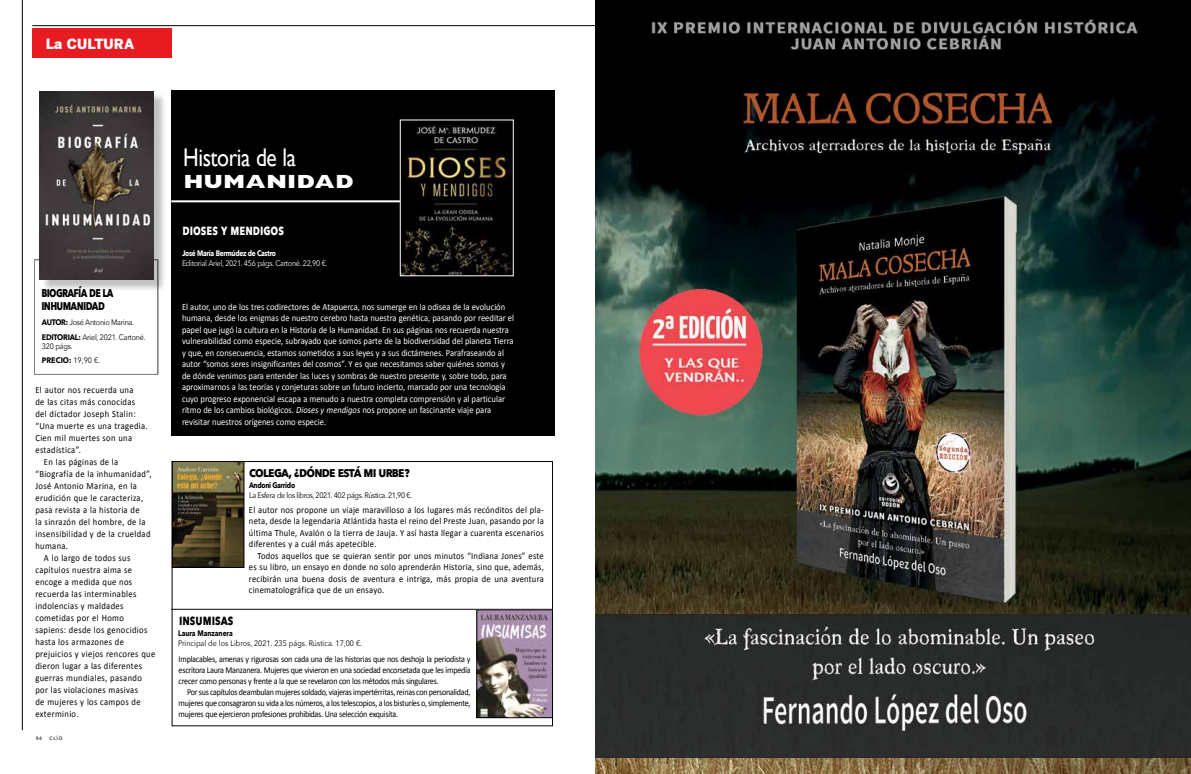
<style>
.page{position:relative;width:1191px;height:774px;background:#fff}
.page>*{position:absolute;margin:0;border:0;box-sizing:border-box;transform-origin:0 0}
.t1{font:25.6px "Gill Sans";letter-spacing:-.02em;color:#fff;scale:.84 1}
.t2{font:800 19.2px "Gill Sans MT Std";letter-spacing:.035em;color:#fff;scale:1.15 1}
.t3{font:700 14.8px "Avenir Next";color:#fff;scale:.75 1}
.t4{font:700 14.8px "Avenir Next";color:#000;scale:.75 1}
.t5{font:700 14px "Avenir Next";letter-spacing:-.06em;color:#000;scale:.88 1}
.t6{font:700 14px/13.2px "Avenir Next";letter-spacing:-.06em;color:#000;scale:.75 1}
.t7{font:900 14px "Benton Sans";letter-spacing:.005em;color:#fff}
.t8{font:9.5px/11.5px "Calibri";letter-spacing:.04em;color:#000;text-align:justify;scale:.9 1}
.t9{font:9.5px/11.5px "Calibri";color:#fff;scale:.9 1}
.t10{font:9px/11px "Calibri";letter-spacing:-.03em;color:#000;text-align:justify;scale:.9 1}
.t11{font:8px/14.7px "Avenir Next";letter-spacing:-.035em;color:#000;scale:.9 1}
.t12{font:8px "Avenir Next";color:#000;scale:.9 1}
.t13{font:8px "Avenir Next";letter-spacing:-.04em;color:#fff;scale:.9 1}
.t14{font:700 8px "Avenir Next";letter-spacing:-.04em;color:#fff;scale:.82 1}
.t15{font:700 8px "Avenir Next";letter-spacing:-.015em;color:#000;scale:.82 1}
.t16{font:700 8px "Avenir Next";letter-spacing:-.04em;color:#000;scale:.82 1}
.t17{font:5.5px "Calibri";letter-spacing:.15em;color:#000}
.s1{font-weight:700}
.s2{font-style:italic}
</style>
<div class="page">
<hr style="left:32px;top:25px;width:1159px;height:1px;background:#000">
<div style="left:32px;top:28px;width:139px;height:30px;background:#e71c23"></div>
<svg style="left:34px;top:259px;width:124px;height:116px"></svg>
<div style="left:41px;top:93px;width:125px;height:198px;background:#000;opacity:.25"></div>
<img style="left:40px;top:91px;width:114px;height:188px">
<div style="left:171px;top:91px;width:384px;height:345px;background:#000"></div>
<svg style="left:171px;top:200px;width:229px;height:3px"></svg>
<img style="left:402px;top:125px;width:110px;height:149px">
<div style="left:400px;top:120px;width:114px;height:156px;border:1px solid #fff"></div>
<hr style="left:171px;top:609px;width:381px;height:1px;background:#000">
<img style="left:174px;top:463px;width:68px;height:103px">
<div style="left:172px;top:461px;width:72px;height:107px;border:1px solid #000"></div>
<img style="left:478px;top:611px;width:73px;height:105px">
<div style="left:476px;top:609px;width:77px;height:109px;border:1px solid #000"></div>
<hr style="left:22px;top:0;width:1px;height:730px;background:#000">
<img style="left:595px;top:0;width:596px;height:774px">
<img style="left:595px;top:614px;width:596px;height:143px">
<h3 class="t7" style="left:46px;top:36px;width:90px">La CULTURA</h3>
<h3 class="t6" style="left:41px;top:285px;width:98px">biografía de la inhumanidad</h3>
<p class="t11" style="left:42px;top:314px;width:117px"><span class="s1">AUTOR:</span> José Antonio Marina.<br><span class="s1">EDITORIAL:</span> Ariel, 2021. Cartoné.</p>
<p class="t11" style="left:42px;top:338px;width:66px">320 págs.<br><span class="s1">PRECIO:</span> 19,90 €.</p>
<p class="t8" style="left:35px;top:384px;width:110px">El autor nos recuerda una</p>
<p class="t8" style="left:35px;top:396px;width:112px">de las citas más conocidas</p>
<p class="t8" style="left:35px;top:408px;width:113px">del dictador Joseph Stalin:</p>
<p class="t8" style="left:35px;top:420px;width:126px">“Una muerte es una tragedia.</p>
<p class="t8" style="left:35px;top:432px;width:109px">Cien mil muertes son una</p>
<p class="t8" style="left:35px;top:444px;width:52px">estadística”.</p>
<p class="t8" style="left:44px;top:456px;width:84px">En las páginas de la</p>
<p class="t8" style="left:35px;top:468px;width:130px">“Biografía de la inhumanidad”,</p>
<p class="t8" style="left:35px;top:480px;width:114px">José Antonio Marina, en la</p>
<p class="t8" style="left:35px;top:492px;width:121px">erudición que le caracteriza,</p>
<p class="t8" style="left:35px;top:504px;width:117px">pasa revista a la historia de</p>
<p class="t8" style="left:35px;top:516px;width:124px">la sinrazón del hombre, de la</p>
<p class="t8" style="left:35px;top:528px;width:129px">insensibilidad y de la crueldad</p>
<p class="t8" style="left:35px;top:540px;width:38px">humana.</p>
<p class="t8" style="left:44px;top:552px;width:98px">A lo largo de todos sus</p>
<p class="t8" style="left:35px;top:564px;width:109px">capítulos nuestra alma se</p>
<p class="t8" style="left:35px;top:576px;width:109px">encoge a medida que nos</p>
<p class="t8" style="left:35px;top:588px;width:114px">recuerda las interminables</p>
<p class="t8" style="left:35px;top:600px;width:99px">indolencias y maldades</p>
<p class="t8" style="left:35px;top:612px;width:100px">cometidas por el Homo</p>
<p class="t8" style="left:35px;top:624px;width:126px">sapiens: desde los genocidios</p>
<p class="t8" style="left:35px;top:636px;width:100px">hasta los armazones de</p>
<p class="t8" style="left:35px;top:648px;width:135px">prejuicios y viejos rencores que</p>
<p class="t8" style="left:35px;top:660px;width:120px">dieron lugar a las diferentes</p>
<p class="t8" style="left:35px;top:672px;width:120px">guerras mundiales, pasando</p>
<p class="t8" style="left:35px;top:684px;width:116px">por las violaciones masivas</p>
<p class="t8" style="left:35px;top:696px;width:118px">de mujeres y los campos de</p>
<p class="t8" style="left:35px;top:708px;width:49px">exterminio.</p>
<p class="t17" style="left:36px;top:735px;width:7px">94</p>
<p class="t17" style="left:50px;top:735px;width:14px">CLÍO</p>
<h1 class="t1" style="left:183px;top:142px;width:136px">Historia de la</h1>
<h2 class="t2" style="left:184px;top:170px;width:149px">HUMANIDAD</h2>
<h3 class="t3" style="left:182px;top:216px;width:137px">dioses y mendigos</h3>
<p class="t14" style="left:182px;top:246px;width:116px">José María Bermúdez de Castro</p>
<p class="t13" style="left:182px;top:256px;width:163px">Editorial Ariel, 2021. 456 págs. Cartoné. 22,90 €.</p>
<p class="t9" style="left:182px;top:301px;width:370px">El autor, uno de los tres codirectores de Atapuerca, nos sumerge en la odisea de la evolución humana, desde los enigmas de nuestro cerebro hasta nuestra genética, pasando por reeditar el papel que jugó la cultura en la Historia de la Humanidad. En sus páginas nos recuerda nuestra vulnerabilidad como especie, subrayado que somos parte de la biodiversidad del planeta Tierra y que, en consecuencia, estamos sometidos a sus leyes y a sus dictámenes. Parafraseando al autor “somos seres insignificantes del cosmos”. Y es que necesitamos saber quiénes somos y de dónde venimos para entender las luces y sombras de nuestro presente y, sobre todo, para aproximarnos a las teorías y conjeturas sobre un futuro incierto, marcado por una tecnología cuyo progreso exponencial escapa a menudo a nuestra completa comprensión y al particular ritmo de los cambios biológicos. <span class="s2">Dioses y mendigos</span> nos propone un fascinante viaje para revisitar nuestros orígenes como especie.</p>
<h3 class="t5" style="left:249px;top:460px;width:185px">colega, ¿dónde está mi urbe?</h3>
<p class="t16" style="left:249px;top:479px;width:58px">Andoni Garrido</p>
<p class="t11" style="left:249px;top:488px;width:183px">La Esfera de los libros, 2021. 402 págs. Rústica. 21,90 €.</p>
<p class="t8" style="left:249px;top:504px;width:329px">El autor nos propone un viaje maravilloso a los lugares más recónditos del pla&shy;neta, desde la legendaria Atlántida hasta el reino del Preste Juan, pasando por la última Thule, Avalón o la tierra de Jauja. Y así hasta llegar a cuarenta escenarios diferentes y a cuál más apetecible.</p>
<p class="t8" style="left:249px;top:550px;width:329px;text-indent:9px">Todos aquellos que se quieran sentir por unos minutos “Indiana Jones” este es su libro, un ensayo en donde no solo aprenderán Historia, sino que, además, recibirán una buena dosis de aventura e intriga, más propia de una aventura cinematolográfica que de un ensayo.</p>
<h3 class="t4" style="left:179px;top:607px;width:74px">insumisas</h3>
<p class="t10" style="left:179px;top:653px;width:326px">Implacables, amenas y rigurosas son cada una de las historias que nos deshoja la periodista y escritora Laura Manzanera. Mujeres que vivieron en una sociedad encorsetada que les impedía crecer como personas y frente a la que se revelaron con los métodos más singulares.</p>
<p class="t10" style="left:179px;top:686px;width:326px;text-indent:9px">Por sus capítulos deambulan mujeres soldado, viajeras impertérritas, reinas con personalidad, mujeres que consagraron su vida a los números, a los telescopios, a los bisturíes o, simplemente, mujeres que ejercieron profesiones prohibidas. Una selección exquisita.</p>
<p class="t15" style="left:178px;top:626px;width:68px">Laura Manzanera</p>
<p class="t12" style="left:178px;top:636px;width:206px">Principal de los Libros, 2021. 235 págs. Rústica. 17,00 €.</p>
</div>
